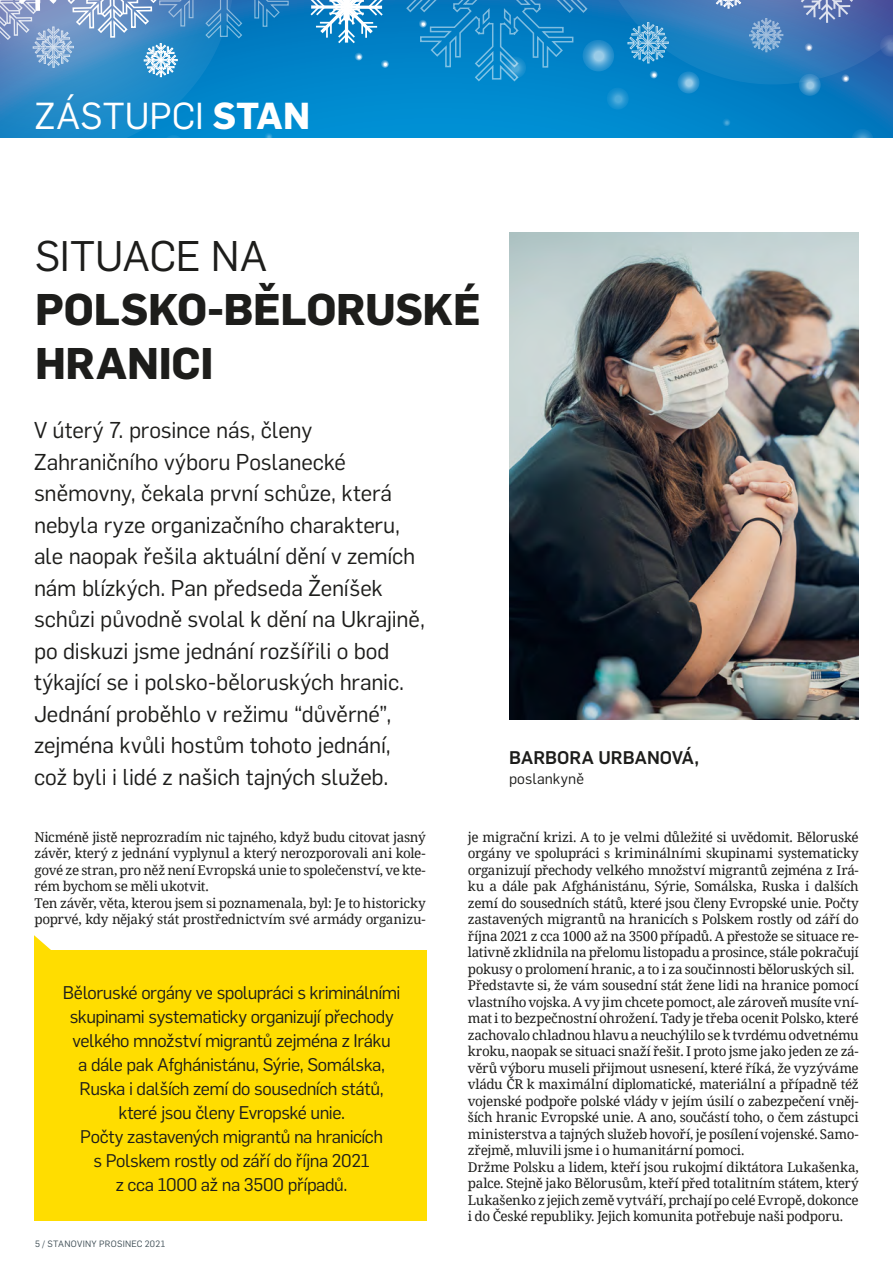
<style>
.page{position:relative;width:893px;height:1263px;background:#fff}
.page>*{position:absolute;margin:0;border:0;box-sizing:border-box;transform-origin:0 0}
.t1{font:700 43.5px/54px "Flama";letter-spacing:-.01em;color:#1d1d1b}
.t2{font:42px "Flama";letter-spacing:-.005em;color:#1d1d1b}
.t3{font:36.9px "Flama";letter-spacing:.005em;color:#fff}
.t4{font:22.5px/31.5px "Flama";letter-spacing:-.005em;color:#1d1d1b}
.t5{font:18px/24px "Flama";letter-spacing:-.025em;color:#1d1d1b;text-align:center}
.t6{font:500 18px "Flama";color:#1d1d1b}
.t7{font:15px "Flama";letter-spacing:.01em;color:#1d1d1b}
.t8{font:13.5px/16.5px "Noto Serif";letter-spacing:-.025em;color:#1d1d1b}
.t9{font:9px "Flama";letter-spacing:.03em;color:#3f4e55}
.s1{font-weight:700}
</style>
<div class="page">
<svg style="left:0;top:0;width:893px;height:138px;background:#2188c7"></svg>
<img style="left:509px;top:232px;width:350px;height:487px">
<svg style="left:34px;top:935px;width:111px;height:16px"></svg>
<div style="left:34px;top:951px;width:393px;height:270px;background:#fd0"></div>
<h3 class="t3" style="left:35px;top:90px;width:277px">ZÁSTUPCI <span class="s1">STAN</span></h3>
<h2 class="t2" style="left:35px;top:227px;width:234px">SITUACE NA</h2>
<h1 class="t1" style="left:35px;top:279px;width:447px">POLSKO-BĚLORUSKÉ<br>HRANICI</h1>
<p class="t4" style="left:34px;top:413px;width:392px">V úterý 7. prosince nás, členy Zahraničního výboru Poslanecké sněmovny, čekala první schůze, která nebyla ryze organizačního charakteru, ale naopak řešila aktuální dění v zemích nám blízkých. Pan předseda Ženíšek schůzi původně svolal k dění na Ukrajině, po diskuzi jsme jednání rozšířili o bod týkající se i polsko-běloruských hranic.<br>Jednání proběhlo v režimu “důvěrné”, zejména kvůli hostům tohoto jednání, což byli i lidé z našich tajných služeb.</p>
<h3 class="t6" style="left:509px;top:745px;width:191px">BARBORA URBANOVÁ,</h3>
<p class="t7" style="left:509px;top:768px;width:76px">poslankyně</p>
<p class="t8" style="left:35px;top:828px;width:393px">Nicméně jistě neprozradím nic tajného, když budu citovat jasný závěr, který z jednání vyplynul a který nerozporovali ani kole&shy;gové ze stran, pro něž není Evropská unie to společenství, ve kte&shy;rém bychom se měli ukotvit.<br>Ten závěr, věta, kterou jsem si poznamenala, byl: Je to historicky poprvé, kdy nějaký stát prostřednictvím své armády organizu-</p>
<p class="t8" style="left:468px;top:828px;width:392px">je migrační krizi. A to je velmi důležité si uvědomit. Běloruské orgány ve spolupráci s kriminálními skupinami systematicky organizují přechody velkého množství migrantů zejména z Irá&shy;ku a dále pak Afghánistánu, Sýrie, Somálska, Ruska i dalších zemí do sousedních států, které jsou členy Evropské unie. Počty zastavených migrantů na hranicích s Polskem rostly od září do října 2021 z cca 1000 až na 3500 případů. A přestože se situace re&shy;lativně zklidnila na přelomu listopadu a prosince, stále pokračují pokusy o prolomení hranic, a to i za součinnosti běloruských sil.<br>Představte si, že vám sousední stát žene lidi na hranice pomocí vlastního vojska. A vy jim chcete pomoct, ale zároveň musíte vní&shy;mat i to bezpečnostní ohrožení. Tady je třeba ocenit Polsko, které zachovalo chladnou hlavu a neuchýlilo se k tvrdému odvetnému kroku, naopak se situaci snaží řešit. I proto jsme jako jeden ze zá&shy;věrů výboru museli přijmout usnesení, které říká, že vyzýváme vládu ČR k maximální diplomatické, materiální a případně též vojenské podpoře polské vlády v jejím úsilí o zabezpečení vněj&shy;ších hranic Evropské unie. A ano, součástí toho, o čem zástupci ministerstva a tajných služeb hovoří, je posílení vojenské. Samo&shy;zřejmě, mluvili jsme i o humanitární pomoci.<br>Držme Polsku a lidem, kteří jsou rukojmí diktátora Lukašenka, palce. Stejně jako Bělorusům, kteří před totalitním státem, který Lukašenko z jejich země vytváří, prchají po celé Evropě, dokonce i do České republiky. Jejich komunita potřebuje naši podporu.</p>
<p class="t5" style="left:63px;top:980px;width:339px">Běloruské orgány ve spolupráci s kriminálními skupinami systematicky organizují přechody velkého množství migrantů zejména z Iráku<br>a dále pak Afghánistánu, Sýrie, Somálska, Ruska i dalších zemí do sousedních států, které jsou členy Evropské unie.<br>Počty zastavených migrantů na hranicích<br>s Polskem rostly od září do října 2021<br>z cca 1000 až na 3500 případů.</p>
<p class="t9" style="left:35px;top:1238px;width:132px">5 / STANOVINY PROSINEC 2021</p>
</div>
